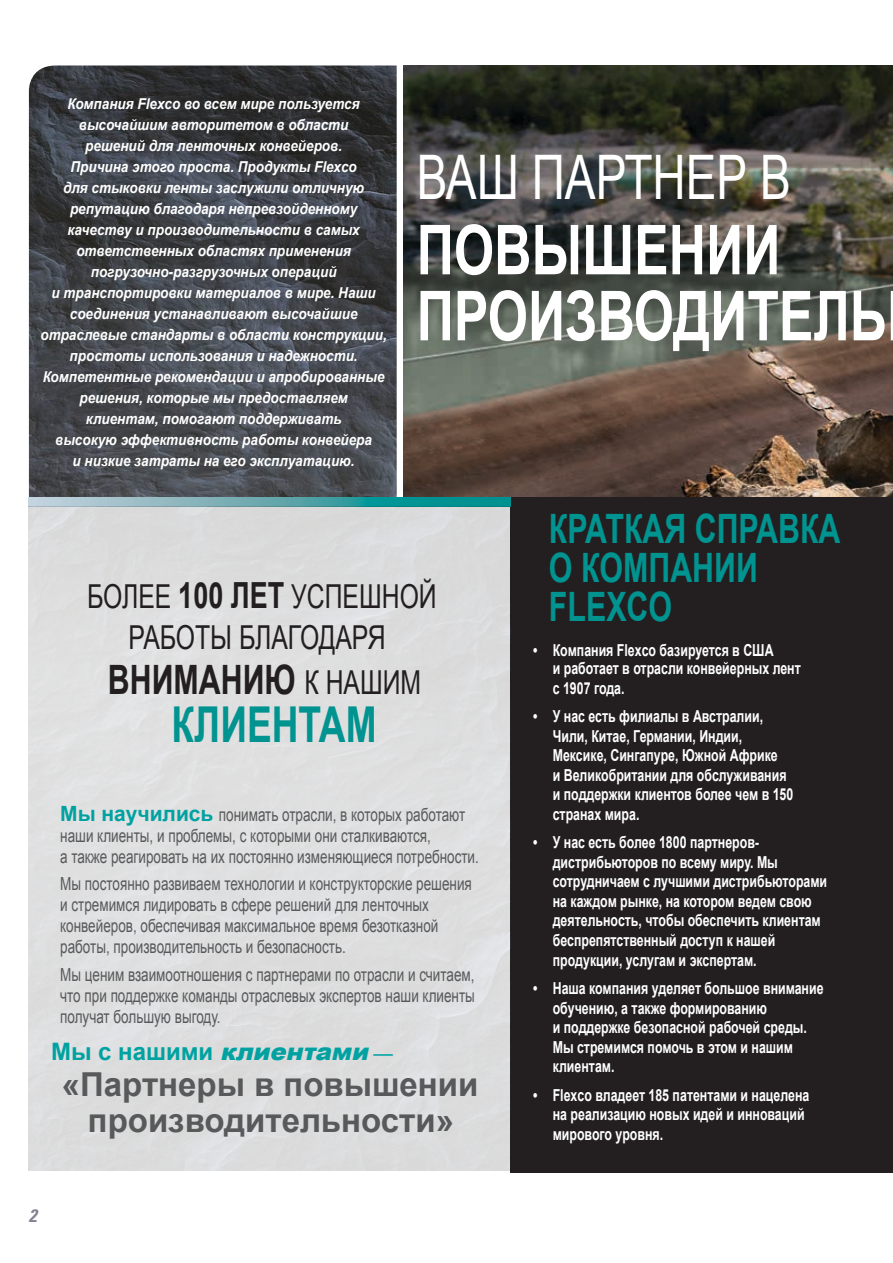
<style>
.page{position:relative;width:893px;height:1263px;background:#fff}
.page>*{position:absolute;margin:0;border:0;box-sizing:border-box;transform-origin:0 0}
.t1{font:700 69px/66px "Arial";color:#fff;scale:.75 1}
.t2{font:61.5px "Arial";color:#fff;scale:.75 1}
.t3{font:700 49.5px "Arial";color:#009390;scale:.75 1}
.t4{font:700 40.5px/39px "Arial";color:#009390;scale:.75 1}
.t5{font:700 40.5px "Arial";color:#231f20;scale:.75 1}
.t6{font:700 33px/36px "Arial";color:#58595b;text-align:center}
.t7{font:33px/40.5px "Arial";color:#231f20;text-align:center;scale:.75 1}
.t8{font:700 24px "Arial";color:#00a2a1}
.t9{font:18px/21px "Arial";color:#58595b;scale:.75 1}
.t10{font:italic 700 condensed 18px "Univers LT Std";color:#848193}
.t11{font:700 16.5px/19.5px "Arial";color:#fff;scale:.75 1}
.t12{font:italic 700 15px/21px "Arial";color:#fff;text-align:center;scale:.9 1}
.s1{font-weight:700;font-size:36px}
.s2{font-weight:400;font-size:33px}
.s3{font-weight:700;font-size:21px;color:#00a2a1}
.s4{font-weight:900;font-style:italic}
.s5{font-weight:400;font-size:19.5px}
</style>
<div class="page">
<img style="left:29px;top:65px;width:368px;height:432px">
<img style="left:404px;top:66px;width:489px;height:431px">
<div style="left:511px;top:497px;width:382px;height:675px;background:#231f20"></div>
<svg style="left:29px;top:497px;width:482px;height:9px;background:#59aaaf"></svg>
<div style="left:29px;top:506px;width:482px;height:665px;background:#dddedf"></div>
<p class="t12" style="left:40px;top:94px;width:386px">Компания Flexco во всем мире пользуется высочайшим авторитетом в области<br>решений для ленточных конвейеров.<br>Причина этого проста. Продукты Flexco<br>для стыковки ленты заслужили отличную репутацию благодаря непревзойденному качеству и производительности в самых ответственных областях применения погрузочно-разгрузочных операций<br>и транспортировки материалов в мире. Наши соединения устанавливают высочайшие отраслевые стандарты в области конструкции, простоты использования и надежности.<br>Компетентные рекомендации и апробированные решения, которые мы предоставляем<br>клиентам, помогают поддерживать<br>высокую эффективность работы конвейера<br>и низкие затраты на его эксплуатацию.</p>
<h2 class="t2" style="left:417px;top:137px;width:501px">ВАШ ПАРТНЕР В</h2>
<h1 class="t1" style="left:417px;top:219px;width:629px">ПОВЫШЕНИИ<br>ПРОИЗВОДИТЕЛЬ</h1>
<h3 class="t7" style="left:87px;top:577px;width:467px">БОЛЕЕ <span class="s1">100 ЛЕТ</span> УСПЕШНОЙ<br>РАБОТЫ БЛАГОДАРЯ</h3>
<h3 class="t5" style="left:108px;top:653px;width:419px">ВНИМАНИЮ <span class="s2">К НАШИМ</span></h3>
<h3 class="t3" style="left:172px;top:692px;width:275px">КЛИЕНТАМ</h3>
<p class="t9" style="left:60px;top:804px;width:560px"><span class="s3">Мы научились</span> понимать отрасли, в которых работают наши клиенты, и проблемы, с которыми они сталкиваются,<br>а также реагировать на их постоянно изменяющиеся потребности.</p>
<p class="t9" style="left:60px;top:874px;width:550px">Мы постоянно развиваем технологии и конструкторские решения и стремимся лидировать в сфере решений для ленточных конвейеров, обеспечивая максимальное время безотказной работы, производительность и безопасность.</p>
<p class="t9" style="left:60px;top:964px;width:554px;text-align:justify">Мы ценим взаимоотношения с партнерами по отрасли и считаем, что при поддержке команды отраслевых экспертов наши клиенты получат большую выгоду.</p>
<h3 class="t8" style="left:51px;top:1036px;width:343px">М ы с н а ш и м и <span class="s4">клиентами</span><span class="s5">—</span></h3>
<h3 class="t6" style="left:62px;top:1068px;width:418px">«Партнеры в повышении производительности»</h3>
<p class="t10" style="left:29px;top:1205px;width:9px">2</p>
<h3 class="t4" style="left:549px;top:511px;width:390px">КРАТКАЯ СПРАВКА<br>О КОМПАНИИ<br>FLEXCO</h3>
<p class="t11" style="left:553px;top:642px;width:332px;line-height:18px;text-indent:-20px">• Компания Flexco базируется в США<br>и работает в отрасли конвейерных лент</p>
<p class="t11" style="left:553px;top:679px;width:97px">с 1907 года.</p>
<p class="t11" style="left:553px;top:707px;width:322px;text-indent:-20px">• У нас есть филиалы в Австралии,<br>Чили, Китае, Германии, Индии,<br>Мексике, Сингапуре, Южной Африке<br>и Великобритании для обслуживания и поддержки клиентов более чем в 150 странах мира.</p>
<p class="t11" style="left:553px;top:833px;width:367px;text-indent:-20px">• У нас есть более 1800 партнеров&shy;дистрибьюторов по всему миру. Мы сотрудничаем с лучшими дистрибьюторами на каждом рынке, на котором ведем свою деятельность, чтобы обеспечить клиентам беспрепятственный доступ к нашей продукции, услугам и экспертам.</p>
<p class="t11" style="left:553px;top:979px;width:363px;text-indent:-20px">• Наша компания уделяет большое внимание обучению, а также формированию<br>и поддержке безопасной рабочей среды.<br>Мы стремимся помочь в этом и нашим клиентам.</p>
<p class="t11" style="left:553px;top:1085px;width:344px;text-indent:-20px">• Flexco владеет 185 патентами и нацелена на реализацию новых идей и инноваций мирового уровня.</p>
</div>
